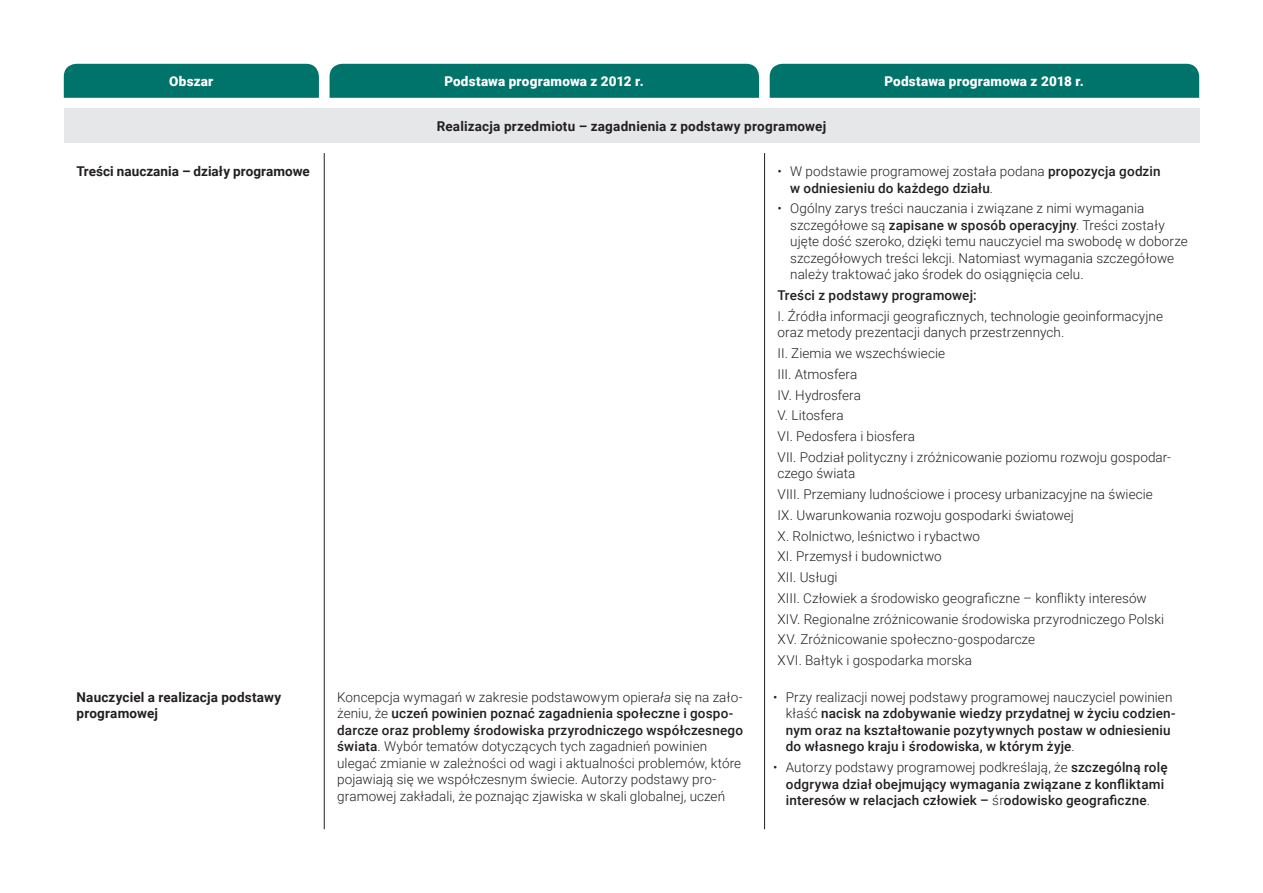
<style>
.page{position:relative;width:1263px;height:893px;background:#fff}
.page>*{position:absolute;margin:0;border:0;box-sizing:border-box;transform-origin:0 0}
.TABELA_-_tekst{font:300 13.5px/16.5px "Roboto";letter-spacing:.005em;color:#231f20}
.TABELA_-_tekst-2{font:500 13.5px/16.5px "Roboto";letter-spacing:.015em;color:#231f20}
.TABELA_-_tekst-3{font:700 13.5px/16.5px "Roboto";letter-spacing:.01em;color:#231f20}
.t1{font:900 13.5px "Roboto";letter-spacing:.015em;color:#fff}
.s1{font-weight:300}
.s2{font-weight:500}
.s3{font-style:italic}
</style>
<div class="page">
<hr style="left:764px;top:153px;width:1px;height:676px;background:#231f20">
<hr style="left:324px;top:153px;width:1px;height:676px;background:#231f20">
<div style="left:64px;top:64px;width:255px;height:34px;background:#00736a"></div>
<div style="left:330px;top:64px;width:429px;height:34px;background:#00736a"></div>
<div style="left:770px;top:64px;width:429px;height:34px;background:#00736a"></div>
<div style="left:64px;top:108px;width:1135px;height:34px;background:#e6e7e9"></div>
<p class="t1" style="left:169px;top:72px;width:46px">Obszar</p>
<p class="t1" style="left:444px;top:72px;width:201px">Podstawa programowa z 2012 r.</p>
<p class="t1" style="left:884px;top:72px;width:201px">Podstawa programowa z 2018 r.</p>
<p class="TABELA_-_tekst-3" style="left:437px;top:117px;width:391px">Realizacja przedmiotu – zagadnienia z podstawy programowej</p>
<p class="TABELA_-_tekst-3" style="left:77px;top:162px;width:235px">Treści nauczania – działy programowe</p>
<p class="TABELA_-_tekst-2" style="left:790px;top:163px;width:372px;text-indent:-13px"><span class="s1">• W podstawie programowej została podana</span> propozycja godzin w odniesieniu do każdego działu<span class="s1">.</span></p>
<p class="TABELA_-_tekst" style="left:790px;top:200px;width:399px;text-indent:-13px">• Ogólny zarys treści nauczania i związane z nimi wymagania szczegółowe są <span class="s2">zapisane w sposób operacyjny</span>. Treści zostały ujęte dość szeroko, dzięki temu nauczyciel ma swobodę w doborze szczegółowych treści lekcji. Natomiast wymagania szczegółowe należy traktować jako środek do osiągnięcia celu.</p>
<p class="TABELA_-_tekst-2" style="left:777px;top:287px;width:201px">Treści z podstawy programowej:</p>
<p class="TABELA_-_tekst" style="left:777px;top:307px;width:387px">I. Źródła informacji geograficznych, technologie geoinformacyjne oraz metody prezentacji danych przestrzennych.</p>
<p class="TABELA_-_tekst" style="left:777px;top:345px;width:169px">II. Ziemia we wszechświecie</p>
<p class="TABELA_-_tekst" style="left:777px;top:365px;width:81px">III. Atmosfera</p>
<p class="TABELA_-_tekst" style="left:777px;top:386px;width:85px">IV. Hydrosfera</p>
<p class="TABELA_-_tekst" style="left:777px;top:407px;width:68px">V. Litosfera</p>
<p class="TABELA_-_tekst" style="left:777px;top:428px;width:139px">VI. Pedosfera i biosfera</p>
<p class="TABELA_-_tekst" style="left:777px;top:448px;width:395px">VII. Podział polityczny i zróżnicowanie poziomu rozwoju gospodar&shy;czego świata</p>
<p class="TABELA_-_tekst" style="left:777px;top:486px;width:377px">VIII. Przemiany ludnościowe i procesy urbanizacyjne na świecie</p>
<p class="TABELA_-_tekst" style="left:777px;top:506px;width:298px">IX. Uwarunkowania rozwoju gospodarki światowej</p>
<p class="TABELA_-_tekst" style="left:777px;top:527px;width:204px">X. Rolnictwo, leśnictwo i rybactwo</p>
<p class="TABELA_-_tekst" style="left:777px;top:548px;width:166px">XI. Przemysł i budownictwo</p>
<p class="TABELA_-_tekst" style="left:777px;top:569px;width:62px">XII. Usługi</p>
<p class="TABELA_-_tekst" style="left:777px;top:589px;width:371px">XIII. Człowiek a środowisko geograficzne – konflikty interesów</p>
<p class="TABELA_-_tekst" style="left:777px;top:610px;width:388px">XIV. Regionalne zróżnicowanie środowiska przyrodniczego Polski</p>
<p class="TABELA_-_tekst" style="left:777px;top:631px;width:259px">XV. Zróżnicowanie społeczno-gospodarcze</p>
<p class="TABELA_-_tekst" style="left:777px;top:652px;width:196px">XVI. Bałtyk i gospodarka morska</p>
<p class="TABELA_-_tekst-3" style="left:77px;top:688px;width:206px">Nauczyciel a realizacja podstawy programowej</p>
<p class="TABELA_-_tekst" style="left:337px;top:688px;width:407px">Koncepcja wymagań w zakresie podstawowym opiera<span class="s3">ła</span> się na zało&shy;żeniu, że <span class="s2">uczeń powinien poznać zagadnienia społeczne i gospo&shy;darcze oraz problemy środowiska przyrodniczego współczesnego świata</span>. Wybór tematów dotyczących tych zagadnień powinien ulegać zmianie w zależności od wagi i aktualności problemów, które pojawiają się we współczesnym świecie. Autorzy podstawy pro&shy;gramowej zakładali, że poznając zjawiska w skali globalnej, uczeń</p>
<p class="TABELA_-_tekst-2" style="left:786px;top:688px;width:391px;text-indent:-13px"><span class="s1">• Przy realizacji nowej podstawy programowej nauczyciel powinien kłaść</span> nacisk na zdobywanie wiedzy przydatnej w życiu codzien&shy;nym oraz na kształtowanie pozytywnych postaw w odniesieniu do własnego kraju i środowiska, w którym żyje<span class="s1">.</span></p>
<p class="TABELA_-_tekst-2" style="left:786px;top:758px;width:383px;text-indent:-13px"><span class="s1">• Autorzy podstawy programowej podkreślają, że</span> szczególną rolę odgrywa dział obejmujący wymagania związane z konfliktami interesów w relacjach człowiek – <span class="s1">śr</span>odowisko geograficzne<span class="s1">.</span></p>
</div>
